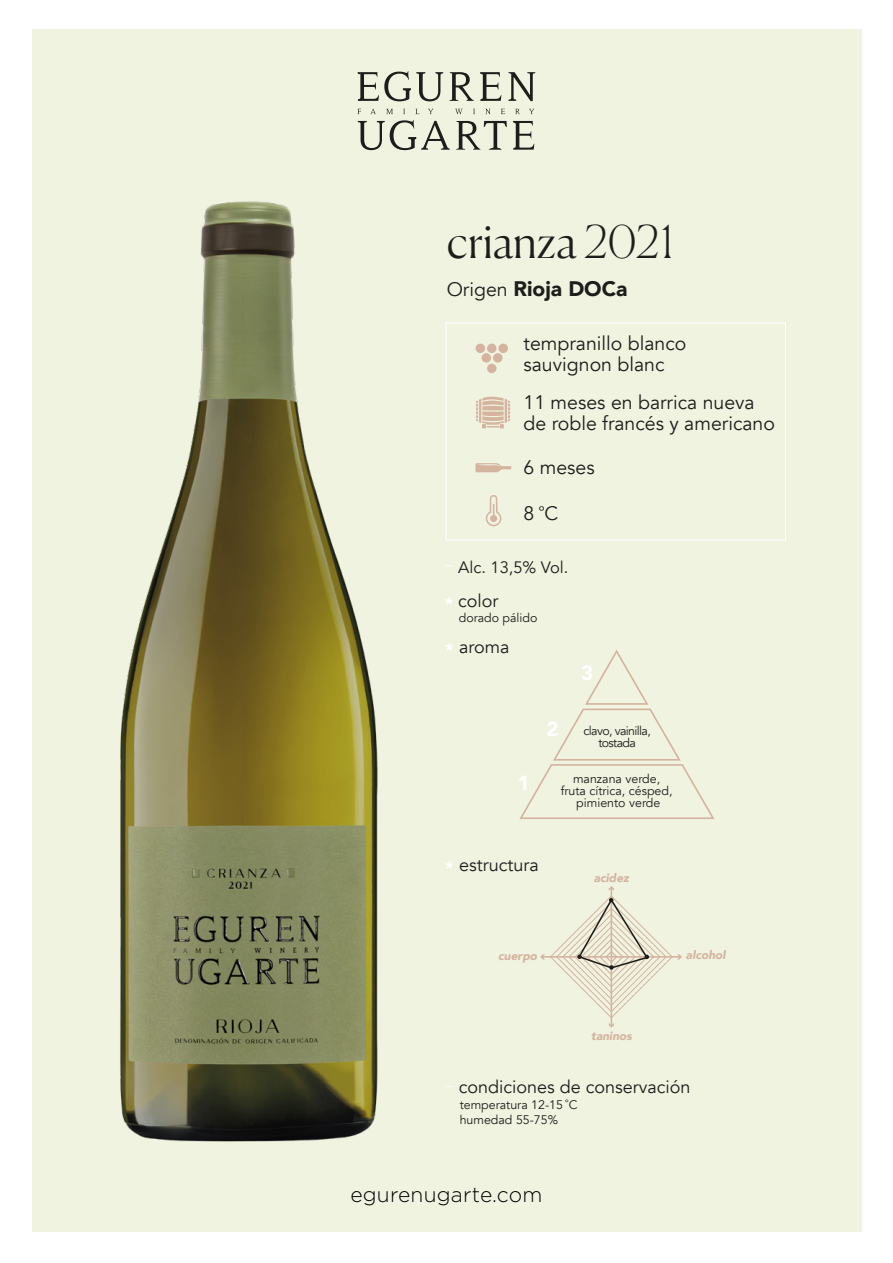
<style>
.page{position:relative;width:893px;height:1263px;background:#fff}
.page>*{position:absolute;margin:0;border:0;box-sizing:border-box;transform-origin:0 0}
.t1{font:300 45px "Canela";color:#1d1d1b}
.t2{font:300 21px "Gotham";letter-spacing:.01em;color:#000}
.t3{font:900 21px "Avenir";color:#1d1d1b}
.t4{font:900 20.55px "Avenir";color:#fff}
.t5{font:19.5px/21px "Avenir";color:#1d1d1b}
.t6{font:18px "Avenir";color:#1d1d1b}
.t7{font:16.5px "Avenir";color:#1d1d1b}
.t8{font:800 16.5px "Avenir";color:#fff}
.t9{font:12.45px/12px "Avenir";color:#1d1d1b;text-align:center}
.t10{font:12.45px/12px "Avenir";letter-spacing:-.05em;color:#1d1d1b;text-align:center}
.t11{font:italic 900 11.85px "Avenir";color:#d4b39f}
.s1{font-weight:100}
.s2{font-weight:400;font-size:19.5px}
.s3{font-weight:900;font-size:18.15px;color:#fff}
</style>
<div class="page">
<div style="left:32px;top:29px;width:830px;height:1203px;background:#f0f3e0"></div>
<img style="left:120px;top:143px;width:415px;height:999px">
<svg style="left:358px;top:71px;width:116px;height:30px"></svg>
<svg style="left:480px;top:72px;width:21px;height:29px"></svg>
<svg style="left:508px;top:72px;width:27px;height:29px"></svg>
<svg style="left:358px;top:120px;width:92px;height:30px"></svg>
<svg style="left:456px;top:121px;width:51px;height:29px"></svg>
<svg style="left:513px;top:121px;width:21px;height:29px"></svg>
<svg style="left:370px;top:109px;width:6px;height:5px"></svg>
<svg style="left:386px;top:109px;width:7px;height:5px"></svg>
<svg style="left:428px;top:109px;width:5px;height:5px"></svg>
<svg style="left:455px;top:109px;width:8px;height:5px"></svg>
<svg style="left:485px;top:109px;width:5px;height:5px"></svg>
<svg style="left:501px;top:109px;width:4px;height:5px"></svg>
<svg style="left:515px;top:109px;width:5px;height:5px"></svg>
<svg style="left:529px;top:109px;width:5px;height:5px"></svg>
<svg style="left:540px;top:886px;width:142px;height:142px"></svg>
<svg style="left:518px;top:648px;width:197px;height:172px"></svg>
<div style="left:475px;top:343px;width:10px;height:10px;background:#d4b39f;border-radius:50%"></div>
<div style="left:498px;top:343px;width:10px;height:10px;background:#d4b39f;border-radius:50%"></div>
<div style="left:487px;top:344px;width:9px;height:9px;background:#d4b39f;border-radius:50%"></div>
<div style="left:487px;top:364px;width:9px;height:9px;background:#d4b39f;border-radius:50%"></div>
<div style="left:481px;top:353px;width:10px;height:10px;background:#d4b39f;border-radius:50%"></div>
<div style="left:493px;top:353px;width:9px;height:10px;background:#d4b39f;border-radius:50%"></div>
<svg style="left:486px;top:495px;width:15px;height:31px"></svg>
<div style="left:446px;top:322px;width:340px;height:219px;border:1px solid #fff"></div>
<svg style="left:476px;top:395px;width:34px;height:34px"></svg>
<svg style="left:475px;top:463px;width:36px;height:9px"></svg>
<h1 class="t1" style="left:447px;top:206px;width:229px">crianza <span class="s1">2021</span></h1>
<h2 class="t3" style="left:447px;top:270px;width:182px"><span class="s2">Origen</span> Rioja DOCa</h2>
<h3 class="t5" style="left:524px;top:333px;width:164px">tempranillo blanco sauvignon blanc</h3>
<h3 class="t5" style="left:524px;top:392px;width:253px">11 meses en barrica nueva de roble francés y americano</h3>
<h3 class="t5" style="left:524px;top:457px;width:73px">6 meses</h3>
<h3 class="t5" style="left:524px;top:503px;width:36px">8 <sup>º</sup>C</h3>
<h3 class="t8" style="left:445px;top:546px;width:10px">_</h3>
<h3 class="t7" style="left:458px;top:558px;width:112px">Alc. 13,5% Vol.</h3>
<h3 class="t6" style="left:445px;top:590px;width:55px"><span class="s3">*</span> color</h3>
<p class="t9" style="left:459px;top:611px;width:80px">dorado pálido</p>
<h3 class="t6" style="left:445px;top:636px;width:66px"><span class="s3">*</span> aroma</h3>
<h3 class="t4" style="left:517px;top:765px;width:14px">1</h3>
<h3 class="t4" style="left:581px;top:655px;width:14px">3</h3>
<h3 class="t4" style="left:546px;top:711px;width:14px">2</h3>
<p class="t10" style="left:583px;top:725px;width:69px">clavo, vainilla, tostada</p>
<p class="t9" style="left:561px;top:773px;width:113px">manzana verde, fruta cítrica, césped, pimiento verde</p>
<h3 class="t6" style="left:445px;top:854px;width:95px"><span class="s3">*</span> estructura</h3>
<p class="t11" style="left:594px;top:868px;width:37px">acidez</p>
<p class="t11" style="left:498px;top:946px;width:40px">cuerpo</p>
<p class="t11" style="left:686px;top:945px;width:41px">alcohol</p>
<p class="t11" style="left:591px;top:1026px;width:42px">taninos</p>
<h3 class="t6" style="left:446px;top:1076px;width:246px"><sup>_</sup> condiciones de conservación</h3>
<p class="t9" style="left:460px;top:1098px;width:119px;line-height:14.9px;text-align:left">temperatura 12-15 <sup>º</sup>C humedad 55-75%</p>
<h2 class="t2" style="left:350px;top:1181px;width:193px">egurenugarte.com</h2>
</div>
